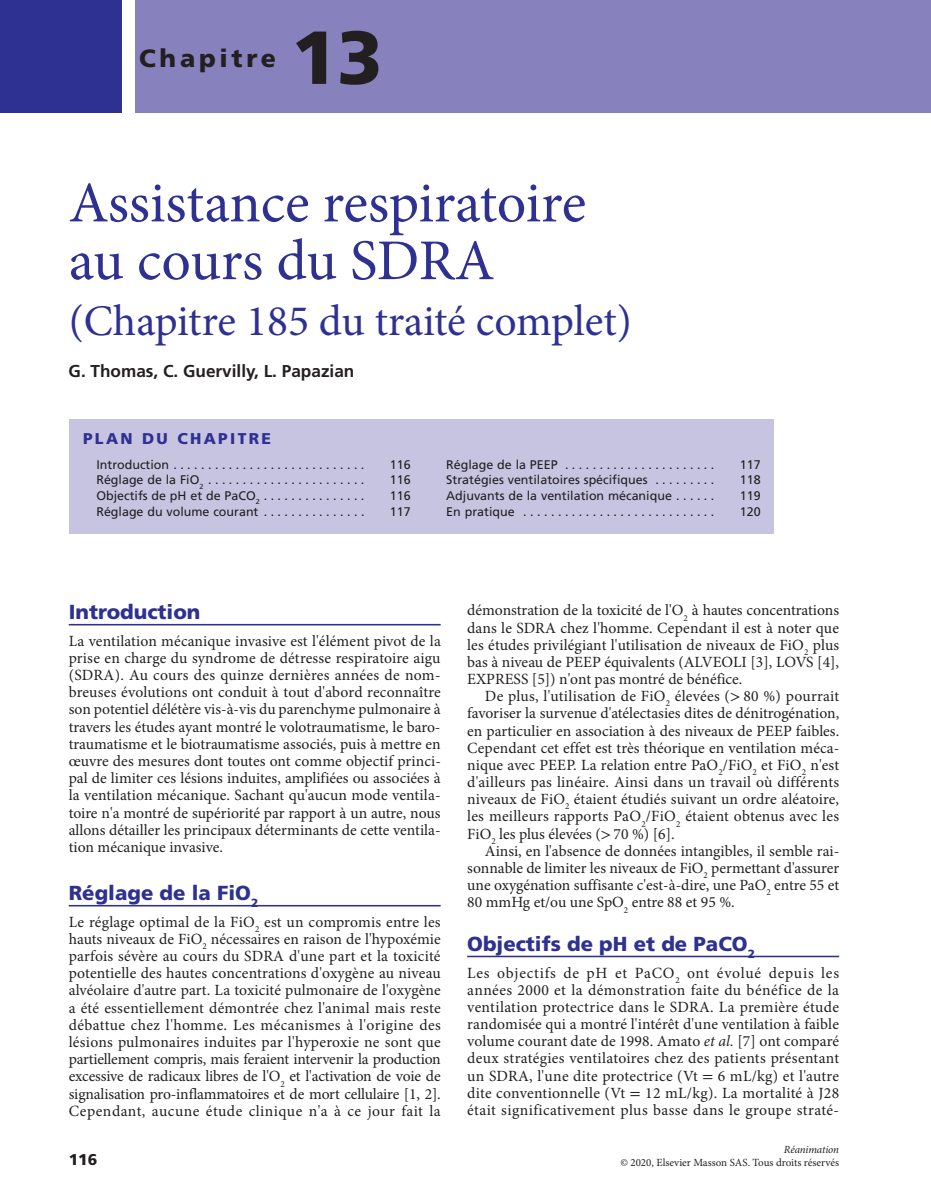
<style>
.page{position:relative;width:931px;height:1195px;background:#fff}
.page>*{position:absolute;margin:0;border:0;box-sizing:border-box;transform-origin:0 0}
.t1{font:900 74.9px "Frutiger LT Std";color:#231f20}
.t2{font:57.75px/57.8px "Minion Pro";letter-spacing:-.005em;color:#2e3092}
.t3{font:43.75px "Minion Pro";letter-spacing:-.005em;color:#2e3092}
.t4{font:900 25.03px "Frutiger LT Std";letter-spacing:.15em;color:#231f20}
.t5{font:900 20.3px "Frutiger LT Std";color:#2e3092}
.t6{font:700 17.15px "Frutiger LT Std";color:#231f20}
.t7{font:15.58px/17.2px "Minion Pro";color:#231f20;text-align:justify}
.t8{font:900 15.58px "Frutiger LT Std";letter-spacing:.15em;color:#2e3092}
.t9{font:900 15.58px "Frutiger LT Std";color:#231f20}
.t10{font:12.42px "Frutiger LT Std";color:#231f20}
.t11{font:10.85px "Minion Pro";color:#231f20}
.t12{font:italic 10.85px "Minion Pro";letter-spacing:-.01em;color:#231f20}
.s1{font-family:"STIX General"}
.s2{font-style:italic}
</style>
<div class="page">
<div style="left:0;top:0;width:122px;height:113px;background:#2e3092"></div>
<div style="left:135px;top:0;width:795px;height:113px;background:#8781bd"></div>
<div style="left:70px;top:419px;width:703px;height:115px;background:#c7c4e2"></div>
<hr style="left:69px;top:624px;width:371px;height:1px;background:#2e3092">
<hr style="left:69px;top:905px;width:371px;height:1px;background:#2e3092">
<hr style="left:467px;top:955px;width:371px;height:2px;background:#2e3092">
<h3 class="t4" style="left:139px;top:47px;width:138px">Chapitre</h3>
<h1 class="t1" style="left:291px;top:26px;width:93px">13</h1>
<h2 class="t2" style="left:69px;top:179px;width:519px">Assistance respiratoire au cours du SDRA</h2>
<h3 class="t3" style="left:69px;top:304px;width:564px">(Chapitre 185 du traité complet)</h3>
<p class="t6" style="left:69px;top:364px;width:287px">G. Thomas, C. Guervilly, L. Papazian</p>
<p class="t8" style="left:83px;top:432px;width:189px">PLAN DU CHAPITRE</p>
<p class="t10" style="left:96px;top:459px;width:269px">Introduction ............................</p>
<p class="t10" style="left:390px;top:459px;width:22px">116</p>
<p class="t10" style="left:96px;top:474px;width:269px">Réglage de la FiO<sub>2</sub> .......................</p>
<p class="t10" style="left:390px;top:474px;width:22px">116</p>
<p class="t10" style="left:96px;top:490px;width:269px">Objectifs de pH et de PaCO<sub>2</sub> . . . . . . . . . . . . . . .</p>
<p class="t10" style="left:390px;top:490px;width:22px">116</p>
<p class="t10" style="left:96px;top:506px;width:269px">Réglage du volume courant . . . . . . . . . . . . . . .</p>
<p class="t10" style="left:390px;top:506px;width:22px">117</p>
<p class="t10" style="left:446px;top:459px;width:269px">Réglage de la PEEP ......................</p>
<p class="t10" style="left:739px;top:459px;width:22px">117</p>
<p class="t10" style="left:446px;top:474px;width:269px">Stratégies ventilatoires spécifiques . . . . . . . . .</p>
<p class="t10" style="left:739px;top:474px;width:22px">118</p>
<p class="t10" style="left:446px;top:490px;width:269px">Adjuvants de la ventilation mécanique . . . . . .</p>
<p class="t10" style="left:739px;top:490px;width:22px">119</p>
<p class="t10" style="left:446px;top:506px;width:269px">En pratique ............................</p>
<p class="t10" style="left:739px;top:506px;width:22px">120</p>
<h3 class="t5" style="left:69px;top:603px;width:133px">Introduction</h3>
<p class="t7" style="left:69px;top:633px;width:373px">La ventilation mécanique invasive est l'élément pivot de la prise en charge du syndrome de détresse respiratoire aigu (SDRA). Au cours des quinze dernières années de nom&shy;breuses évolutions ont conduit à tout d'abord reconnaître son potentiel délétère vis-à-vis du parenchyme pulmonaire à travers les études ayant montré le volotraumatisme, le baro&shy;traumatisme et le biotraumatisme associés, puis à mettre en œuvre des mesures dont toutes ont comme objectif princi&shy;pal de limiter ces lésions induites, amplifiées ou associées à la ventilation mécanique. Sachant qu'aucun mode ventila&shy;toire n'a montré de supériorité par rapport à un autre, nous allons détailler les principaux déterminants de cette ventila&shy;tion mécanique invasive.</p>
<h3 class="t5" style="left:69px;top:884px;width:191px">Réglage de la FiO<sub>2</sub></h3>
<p class="t7" style="left:69px;top:914px;width:373px">Le réglage optimal de la FiO<sub>2</sub> est un compromis entre les hauts niveaux de FiO<sub>2</sub> nécessaires en raison de l'hypoxémie parfois sévère au cours du SDRA d'une part et la toxicité potentielle des hautes concentrations d'oxygène au niveau alvéolaire d'autre part. La toxicité pulmonaire de l'oxygène a été essentiellement démontrée chez l'animal mais reste débattue chez l'homme. Les mécanismes à l'origine des lésions pulmonaires induites par l'hyperoxie ne sont que partiellement compris, mais feraient intervenir la production excessive de radicaux libres de l'O<sub>2</sub> et l'activation de voie de signalisation pro-inflammatoires et de mort cellulaire [1, 2].<br>Cependant, aucune étude clinique n'a à ce jour fait la</p>
<p class="t7" style="left:467px;top:603px;width:373px">démonstration de la toxicité de l'O<sub>2</sub> à hautes concentrations dans le SDRA chez l'homme. Cependant il est à noter que les études privilégiant l'utilisation de niveaux de FiO<sub>2</sub> plus bas à niveau de PEEP équivalents (ALVEOLI [3], LOVS [4], EXPRESS [5]) n'ont pas montré de bénéfice.</p>
<p class="t7" style="left:467px;top:689px;width:373px;text-indent:18px">De plus, l'utilisation de FiO<sub>2</sub> élevées (<span class="s1">&gt;</span> 80 %) pourrait favoriser la survenue d'atélectasies dites de dénitrogénation, en particulier en association à des niveaux de PEEP faibles.<br>Cependant cet effet est très théorique en ventilation méca&shy;nique avec PEEP. La relation entre PaO<sub>2</sub>/FiO<sub>2</sub> et FiO<sub>2</sub> n'est d'ailleurs pas linéaire. Ainsi dans un travail où différents niveaux de FiO<sub>2</sub> étaient étudiés suivant un ordre aléatoire, les meilleurs rapports PaO<sub>2</sub>/FiO<sub>2</sub> étaient obtenus avec les FiO<sub>2</sub> les plus élevées (<span class="s1">&gt;</span> 70 %) [6].</p>
<p class="t7" style="left:467px;top:843px;width:373px;text-indent:18px">Ainsi, en l'absence de données intangibles, il semble rai&shy;sonnable de limiter les niveaux de FiO<sub>2</sub> permettant d'assurer une oxygénation suffisante c'est-à-dire, une PaO<sub>2</sub> entre 55 et 80 mmHg et/ou une SpO<sub>2</sub> entre 88 et 95 %.</p>
<h3 class="t5" style="left:467px;top:935px;width:289px">Objectifs de pH et de PaCO<sub>2</sub></h3>
<p class="t7" style="left:467px;top:965px;width:373px">Les objectifs de pH et PaCO<sub>2</sub> ont évolué depuis les années 2000 et la démonstration faite du bénéfice de la ventilation protectrice dans le SDRA. La première étude randomisée qui a montré l'intérêt d'une ventilation à faible volume courant date de 1998. Amato <span class="s2">et al.</span> [7] ont comparé deux stratégies ventilatoires chez des patients présentant un SDRA, l'une dite protectrice (Vt <span class="s1">=</span> 6 mL/kg) et l'autre dite conventionnelle (Vt <span class="s1">=</span> 12 mL/kg). La mortalité à J28 était significativement plus basse dans le groupe straté-</p>
<p class="t12" style="left:783px;top:1144px;width:57px">Réanimation</p>
<p class="t9" style="left:69px;top:1152px;width:30px">116</p>
<p class="t11" style="left:620px;top:1158px;width:220px">© 2020, Elsevier Masson SAS. Tous droits réservés</p>
</div>
